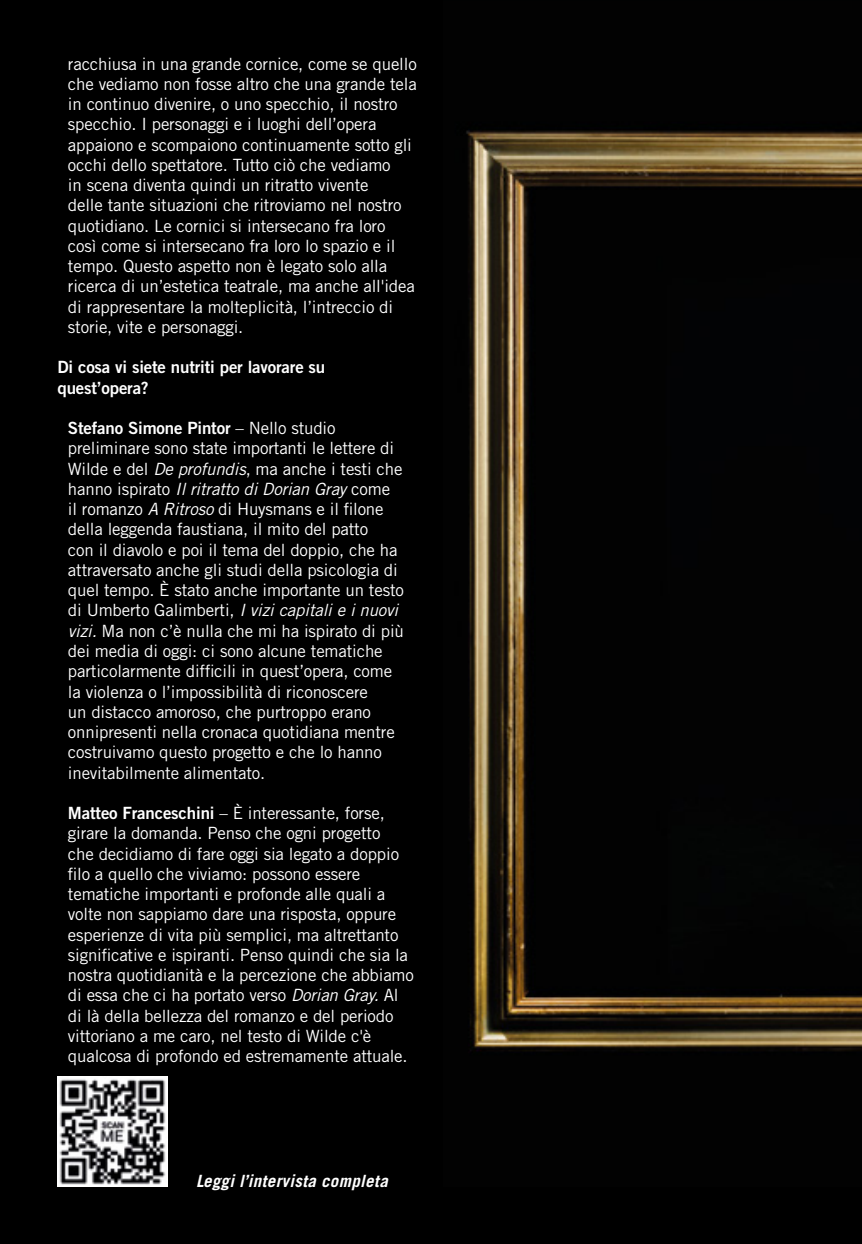
<style>
.page{position:relative;width:862px;height:1244px;background:#fff}
.page>*{position:absolute;margin:0;border:0;box-sizing:border-box;transform-origin:0 0}
.t1{font:16.88px/20.2px "Trade Gothic LT Std";letter-spacing:-.01em;color:#fff}
.t2{font:16.88px/20.2px "Trade Gothic LT Std Bold No.2";letter-spacing:-.01em;color:#fff}
.t3{font:italic 700 16.88px "Trade Gothic LT Std";letter-spacing:.02em;color:#fff}
.s1{font-family:"Trade Gothic LT Std"}
.s2{font-style:italic}
.s3{font-family:"Trade Gothic LT Std Bold No.2"}
</style>
<div class="page">
<div style="left:0;top:0;width:861px;height:1244px;background:#000"></div>
<img style="left:57px;top:1077px;width:110px;height:109px">
<img style="left:466px;top:130px;width:395px;height:921px">
<p class="t1" style="left:68px;top:53px;width:350px">racchiusa in una grande cornice, come se quello che vediamo non fosse altro che una grande tela in continuo divenire, o uno specchio, il nostro specchio. I personaggi e i luoghi dell’opera appaiono e scompaiono continuamente sotto gli occhi dello spettatore. Tutto ciò che vediamo<br>in scena diventa quindi un ritratto vivente<br>delle tante situazioni che ritroviamo nel nostro quotidiano. Le cornici si intersecano fra loro così come si intersecano fra loro lo spazio e il tempo. Questo aspetto non è legato solo alla ricerca di un’estetica teatrale, ma anche all'idea di rappresentare la molteplicità, l’intreccio di storie, vite e personaggi.</p>
<p class="t2" style="left:57px;top:357px;width:269px">Di cosa vi siete nutriti per lavorare su quest’opera?</p>
<p class="t2" style="left:68px;top:418px;width:269px">Stefano Simone Pintor <span class="s1">– Nello studio</span></p>
<p class="t1" style="left:68px;top:438px;width:337px">preliminare sono state importanti le lettere di Wilde e del <span class="s2">De profundis</span>, ma anche i testi che hanno ispirato <span class="s2">Il ritratto di Dorian Gray</span> come<br>il romanzo <span class="s2">A Ritroso</span> di Huysmans e il filone della leggenda faustiana, il mito del patto<br>con il diavolo e poi il tema del doppio, che ha attraversato anche gli studi della psicologia di quel tempo. È stato anche importante un testo di Umberto Galimberti, <span class="s2">I vizi capitali e i nuovi vizi.</span> Ma non c’è nulla che mi ha ispirato di più dei media di oggi: ci sono alcune tematiche particolarmente difficili in quest’opera, come la violenza o l’impossibilità di riconoscere<br>un distacco amoroso, che purtroppo erano onnipresenti nella cronaca quotidiana mentre costruivamo questo progetto e che lo hanno inevitabilmente alimentato.</p>
<p class="t1" style="left:68px;top:803px;width:347px"><span class="s3">Matteo Franceschini</span> – È interessante, forse, girare la domanda. Penso che ogni progetto<br>che decidiamo di fare oggi sia legato a doppio filo a quello che viviamo: possono essere tematiche importanti e profonde alle quali a volte non sappiamo dare una risposta, oppure esperienze di vita più semplici, ma altrettanto significative e ispiranti. Penso quindi che sia la nostra quotidianità e la percezione che abbiamo di essa che ci ha portato verso <span class="s2">Dorian Gray.</span> Al di là della bellezza del romanzo e del periodo vittoriano a me caro, nel testo di Wilde c'è qualcosa di profondo ed estremamente attuale.</p>
<p class="t3" style="left:196px;top:1170px;width:193px">Leggi l’intervista completa</p>
</div>
